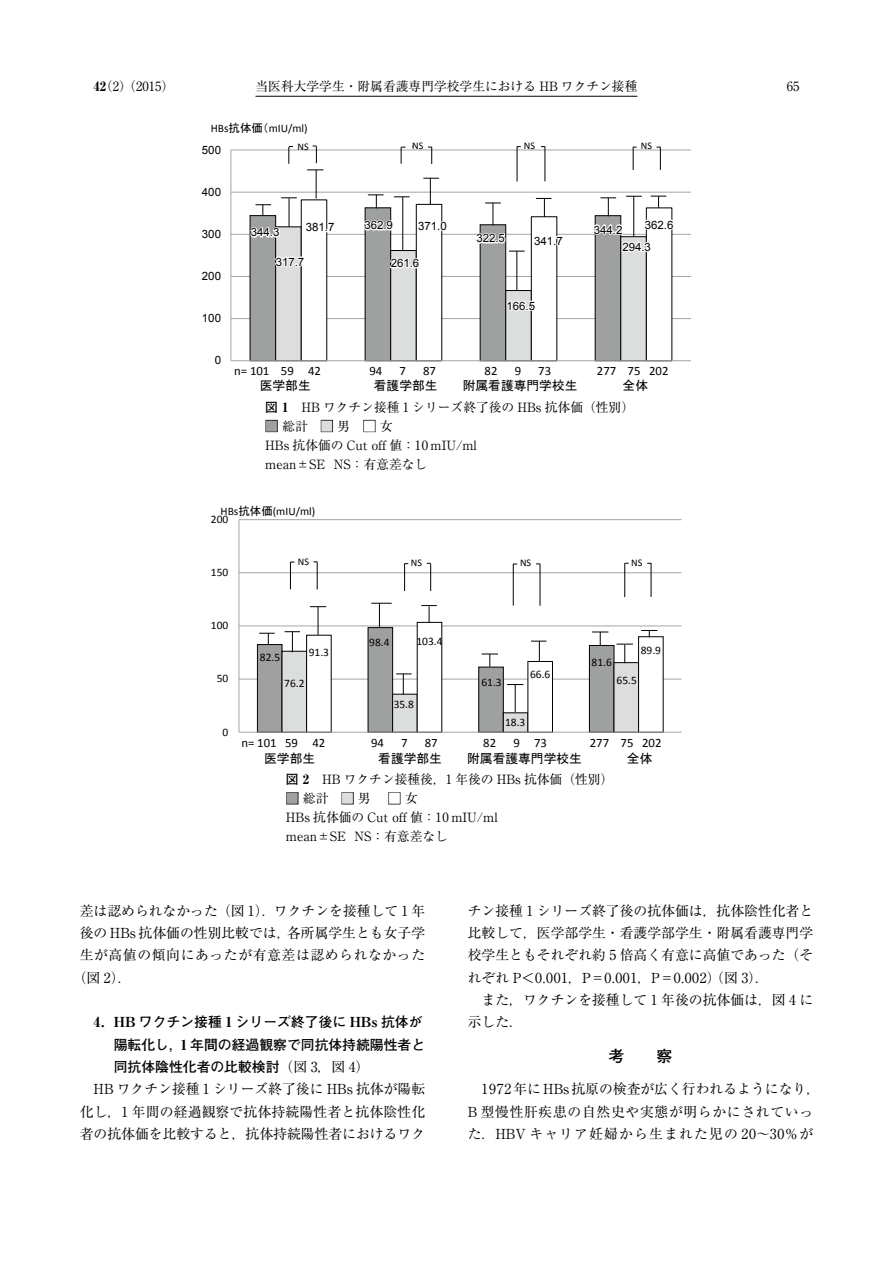
<style>
.page{position:relative;width:893px;height:1263px;background:#fff}
.page>*{position:absolute;margin:0;border:0;box-sizing:border-box;transform-origin:0 0}
.t1{font:700 15.9px "Futo Go B101 Pro";color:#000}
.t2{font:13.8px/22.4px "Ryumin Pro";color:#000;text-align:justify}
.t3{font:13.8px/22.4px "Ryumin Pro";letter-spacing:.05em;color:#000}
.t4{font:700 13.8px/22.4px "Futo Go B101 Pro";color:#000}
.t5{font:13.8px "Ryumin Pro";letter-spacing:.045em;color:#000}
.t6{font:12.75px/19.2px "Ryumin Pro";color:#000}
.t7{font:12.75px "Calibri";color:#000}
.t8{font:12.75px "MS P Gothic";color:#000}
.t9{font:11.4px "Calibri";color:#000}
.t10{font:11.4px "Arial";letter-spacing:-.005em;color:#000}
.t11{font:10.2px "Calibri";color:#000}
.s1{font-weight:800}
.s2{font-family:"MS P Gothic"}
.s3{font-family:"Futo Go B101 Pro";font-weight:700}
.s4{color:#9fa0a0}
.s5{color:#dcdddd}
.s6{color:#fff}
.s7{font-family:"Ryumin Pro";font-weight:800}
.s8{font-family:"Ryumin Pro";font-weight:400}
</style>
<div class="page">
<hr style="left:255px;top:96px;width:382px;height:1px;background:#000">
<div style="left:265px;top:420px;width:13px;height:12px;border:1px solid #000"></div>
<div style="left:321px;top:420px;width:12px;height:12px;border:1px solid #000"></div>
<div style="left:363px;top:420px;width:13px;height:12px;border:1px solid #000"></div>
<hr style="left:231px;top:318px;width:460px;height:1px;background:#a5a5a6">
<hr style="left:231px;top:276px;width:460px;height:1px;background:#a5a5a6">
<hr style="left:231px;top:234px;width:460px;height:1px;background:#a5a5a6">
<hr style="left:231px;top:192px;width:460px;height:1px;background:#a5a5a6">
<hr style="left:231px;top:150px;width:460px;height:1px;background:#a5a5a6">
<svg style="left:249px;top:268px;width:26px;height:92px"></svg>
<svg style="left:275px;top:268px;width:26px;height:92px"></svg>
<svg style="left:301px;top:202px;width:371px;height:158px"></svg>
<hr style="left:231px;top:150px;width:1px;height:211px;background:#a5a5a6">
<hr style="left:231px;top:360px;width:460px;height:1px;background:#a5a5a6">
<hr style="left:545px;top:147px;width:1px;height:34px;background:#000">
<hr style="left:402px;top:197px;width:1px;height:54px;background:#000">
<hr style="left:516px;top:251px;width:1px;height:40px;background:#000">
<svg style="left:509px;top:251px;width:16px;height:1px"></svg>
<svg style="left:428px;top:147px;width:4px;height:17px"></svg>
<svg style="left:657px;top:147px;width:4px;height:23px"></svg>
<svg style="left:401px;top:147px;width:5px;height:17px"></svg>
<hr style="left:517px;top:147px;width:1px;height:35px;background:#000">
<svg style="left:633px;top:147px;width:4px;height:23px"></svg>
<svg style="left:313px;top:146px;width:4px;height:17px"></svg>
<svg style="left:288px;top:146px;width:5px;height:18px"></svg>
<svg style="left:362px;top:191px;width:48px;height:41px"></svg>
<svg style="left:474px;top:203px;width:33px;height:42px"></svg>
<svg style="left:389px;top:256px;width:32px;height:14px"></svg>
<svg style="left:506px;top:298px;width:31px;height:15px"></svg>
<svg style="left:249px;top:170px;width:87px;height:98px"></svg>
<svg style="left:416px;top:178px;width:33px;height:55px"></svg>
<svg style="left:532px;top:198px;width:32px;height:49px"></svg>
<svg style="left:592px;top:191px;width:84px;height:63px"></svg>
<div style="left:286px;top:792px;width:12px;height:12px;border:1px solid #000"></div>
<div style="left:341px;top:792px;width:13px;height:12px;border:1px solid #000"></div>
<div style="left:388px;top:792px;width:13px;height:12px;border:1px solid #000"></div>
<hr style="left:239px;top:679px;width:443px;height:1px;background:#a5a5a6">
<hr style="left:239px;top:626px;width:443px;height:1px;background:#a5a5a6">
<hr style="left:239px;top:572px;width:443px;height:1px;background:#a5a5a6">
<hr style="left:239px;top:519px;width:443px;height:1px;background:#a5a5a6">
<hr style="left:239px;top:520px;width:1px;height:212px;background:#a5a5a6">
<hr style="left:239px;top:732px;width:443px;height:1px;background:#a5a5a6">
<hr style="left:540px;top:564px;width:1px;height:42px;background:#000">
<hr style="left:624px;top:563px;width:1px;height:34px;background:#000">
<hr style="left:651px;top:563px;width:1px;height:34px;background:#000">
<svg style="left:313px;top:561px;width:5px;height:28px"></svg>
<svg style="left:257px;top:603px;width:407px;height:130px"></svg>
<svg style="left:290px;top:562px;width:4px;height:27px"></svg>
<hr style="left:513px;top:564px;width:1px;height:42px;background:#000">
<svg style="left:404px;top:563px;width:4px;height:28px"></svg>
<svg style="left:427px;top:563px;width:4px;height:28px"></svg>
<p class="t6" style="left:94px;top:76px;width:82px"><span class="s1">42</span>（2）（2015）</p>
<p class="t6" style="left:787px;top:76px;width:14px">65</p>
<p class="t6" style="left:255px;top:76px;width:383px">当医科大学学生・附属看護専門学校学生における HB ワクチン接種</p>
<p class="t9" style="left:211px;top:121px;width:99px">HBs<span class="s2">抗体価（</span>mIU/ml)</p>
<p class="t11" style="left:298px;top:140px;width:13px">NS</p>
<p class="t11" style="left:412px;top:139px;width:13px">NS</p>
<p class="t11" style="left:524px;top:139px;width:13px">NS</p>
<p class="t11" style="left:641px;top:139px;width:13px">NS</p>
<p class="t10" style="left:202px;top:142px;width:21px">500</p>
<p class="t10" style="left:202px;top:184px;width:21px">400</p>
<p class="t10" style="left:202px;top:226px;width:21px">300</p>
<p class="t10" style="left:202px;top:269px;width:21px">200</p>
<p class="t10" style="left:202px;top:311px;width:21px">100</p>
<p class="t10" style="left:215px;top:353px;width:8px">0</p>
<p class="t10" style="left:251px;top:225px;width:30px">344.3</p>
<p class="t10" style="left:364px;top:218px;width:30px">362.9</p>
<p class="t10" style="left:306px;top:220px;width:30px">381.7</p>
<p class="t10" style="left:418px;top:219px;width:30px">371.0</p>
<p class="t10" style="left:476px;top:231px;width:30px">322.5</p>
<p class="t10" style="left:534px;top:233px;width:30px">341.7</p>
<p class="t10" style="left:594px;top:222px;width:30px">344.2</p>
<p class="t10" style="left:645px;top:217px;width:30px">362.6</p>
<p class="t10" style="left:622px;top:240px;width:30px">294.3</p>
<p class="t10" style="left:276px;top:254px;width:30px">317.7</p>
<p class="t10" style="left:391px;top:256px;width:30px">261.6</p>
<p class="t10" style="left:506px;top:298px;width:30px">166.5</p>
<p class="t7" style="left:234px;top:362px;width:88px">n= 101 59 42</p>
<p class="t7" style="left:369px;top:362px;width:14px">94</p>
<p class="t7" style="left:399px;top:362px;width:8px">7</p>
<p class="t7" style="left:423px;top:362px;width:14px">87</p>
<p class="t7" style="left:485px;top:362px;width:14px">82</p>
<p class="t7" style="left:515px;top:362px;width:8px">9</p>
<p class="t7" style="left:538px;top:362px;width:14px">73</p>
<p class="t7" style="left:597px;top:362px;width:73px">277 75 202</p>
<p class="t8" style="left:260px;top:379px;width:53px">医学部生</p>
<p class="t8" style="left:374px;top:379px;width:65px">看護学部生</p>
<p class="t8" style="left:463px;top:379px;width:116px">附属看護専門学校生</p>
<p class="t8" style="left:623px;top:379px;width:27px">全体</p>
<p class="t6" style="left:265px;top:396px;width:370px"><span class="s3">図</span> <span class="s1">1</span>　HB ワクチン接種 1 シリーズ終了後の HBs 抗体価（性別）</p>
<p class="t6" style="left:265px;top:416px;width:213px"><span class="s4">■</span> 総計　<span class="s5">■</span> 男　<span class="s6">■</span> 女<br>HBs 抗体価の Cut off 値：10 mIU/ml mean±SE NS：有意差なし</p>
<p class="t9" style="left:221px;top:503px;width:96px">HBs<span class="s2">抗体価</span>(mIU/ml)</p>
<p class="t9" style="left:211px;top:512px;width:19px">200</p>
<p class="t9" style="left:211px;top:565px;width:19px">150</p>
<p class="t11" style="left:298px;top:555px;width:13px">NS</p>
<p class="t11" style="left:411px;top:556px;width:13px">NS</p>
<p class="t11" style="left:520px;top:556px;width:13px">NS</p>
<p class="t11" style="left:631px;top:556px;width:13px">NS</p>
<p class="t9" style="left:211px;top:618px;width:19px">100</p>
<p class="t9" style="left:217px;top:671px;width:13px">50</p>
<p class="t9" style="left:223px;top:724px;width:7px">0</p>
<p class="t9" style="left:260px;top:650px;width:22px">82.5</p>
<p class="t9" style="left:309px;top:645px;width:22px">91.3</p>
<p class="t9" style="left:369px;top:634px;width:22px">98.4</p>
<p class="t9" style="left:416px;top:634px;width:28px">103.4</p>
<p class="t9" style="left:592px;top:655px;width:22px">81.6</p>
<p class="t9" style="left:641px;top:643px;width:22px">89.9</p>
<p class="t9" style="left:284px;top:676px;width:22px">76.2</p>
<p class="t9" style="left:481px;top:675px;width:22px">61.3</p>
<p class="t9" style="left:530px;top:667px;width:22px">66.6</p>
<p class="t9" style="left:617px;top:673px;width:22px">65.5</p>
<p class="t9" style="left:394px;top:697px;width:22px">35.8</p>
<p class="t9" style="left:505px;top:715px;width:22px">18.3</p>
<p class="t7" style="left:241px;top:735px;width:86px">n= 101 59 42</p>
<p class="t7" style="left:371px;top:735px;width:14px">94</p>
<p class="t7" style="left:401px;top:735px;width:8px">7</p>
<p class="t7" style="left:425px;top:735px;width:14px">87</p>
<p class="t7" style="left:483px;top:735px;width:14px">82</p>
<p class="t7" style="left:513px;top:735px;width:35px">9 73</p>
<p class="t7" style="left:590px;top:735px;width:73px">277 75 202</p>
<p class="t8" style="left:264px;top:752px;width:53px">医学部生</p>
<p class="t8" style="left:378px;top:752px;width:65px">看護学部生</p>
<p class="t8" style="left:467px;top:752px;width:116px">附属看護専門学校生</p>
<p class="t8" style="left:627px;top:752px;width:27px">全体</p>
<p class="t6" style="left:286px;top:769px;width:329px"><span class="s3">図</span> <span class="s1">2</span>　HB ワクチン接種後，1 年後の HBs 抗体価（性別）</p>
<p class="t6" style="left:286px;top:788px;width:213px"><span class="s4">■</span> 総計　<span class="s5">■</span> 男 　<span class="s6">■</span> 女<br>HBs 抗体価の Cut off 値：10 mIU/ml mean±SE NS：有意差なし</p>
<p class="t2" style="left:80px;top:898px;width:347px">差は認められなかった（図 1）．ワクチンを接種して 1 年</p>
<p class="t2" style="left:80px;top:921px;width:347px">後の HBs 抗体価の性別比較では，各所属学生とも女子学</p>
<p class="t5" style="left:80px;top:944px;width:347px">生が高値の傾向にあったが有意差は認められなかった</p>
<p class="t2" style="left:73px;top:965px;width:60px">（図 2）．</p>
<p class="t4" style="left:114px;top:1009px;width:313px;text-indent:-20px"><span class="s7">4. HB</span> ワクチン接種 <span class="s7">1</span> シリーズ終了後に <span class="s7">HBs</span> 抗体が陽転化し，<span class="s7">1</span> 年間の経過観察で同抗体持続陽性者と同抗体陰性化者の比較検討<span class="s8">（図 3，図 4）</span></p>
<p class="t2" style="left:80px;top:1077px;width:347px;text-indent:14px">HB ワクチン接種 1 シリーズ終了後に HBs 抗体が陽転化し，1 年間の経過観察で抗体持続陽性者と抗体陰性化者の抗体価を比較すると，抗体持続陽性者におけるワク</p>
<p class="t2" style="left:468px;top:898px;width:347px">チン接種 1 シリーズ終了後の抗体価は，抗体陰性化者と比較して，医学部学生・看護学部学生・附属看護専門学校学生ともそれぞれ約 5 倍高く有意に高値であった（それぞれ P＜0.001，P＝0.001，P＝0.002）（図 3）．</p>
<p class="t2" style="left:468px;top:988px;width:347px;text-indent:14px">また，ワクチンを接種して 1 年後の抗体価は，図 4 に示した．</p>
<p class="t1" style="left:609px;top:1043px;width:65px">考　　察</p>
<p class="t3" style="left:468px;top:1077px;width:354px;text-indent:14px">1972年にHBs抗原の検査が広く行われるようになり，<br>B 型慢性肝疾患の自然史や実態が明らかにされていった．HBV キャリア妊婦から生まれた児の 20〜30％が</p>
</div>
